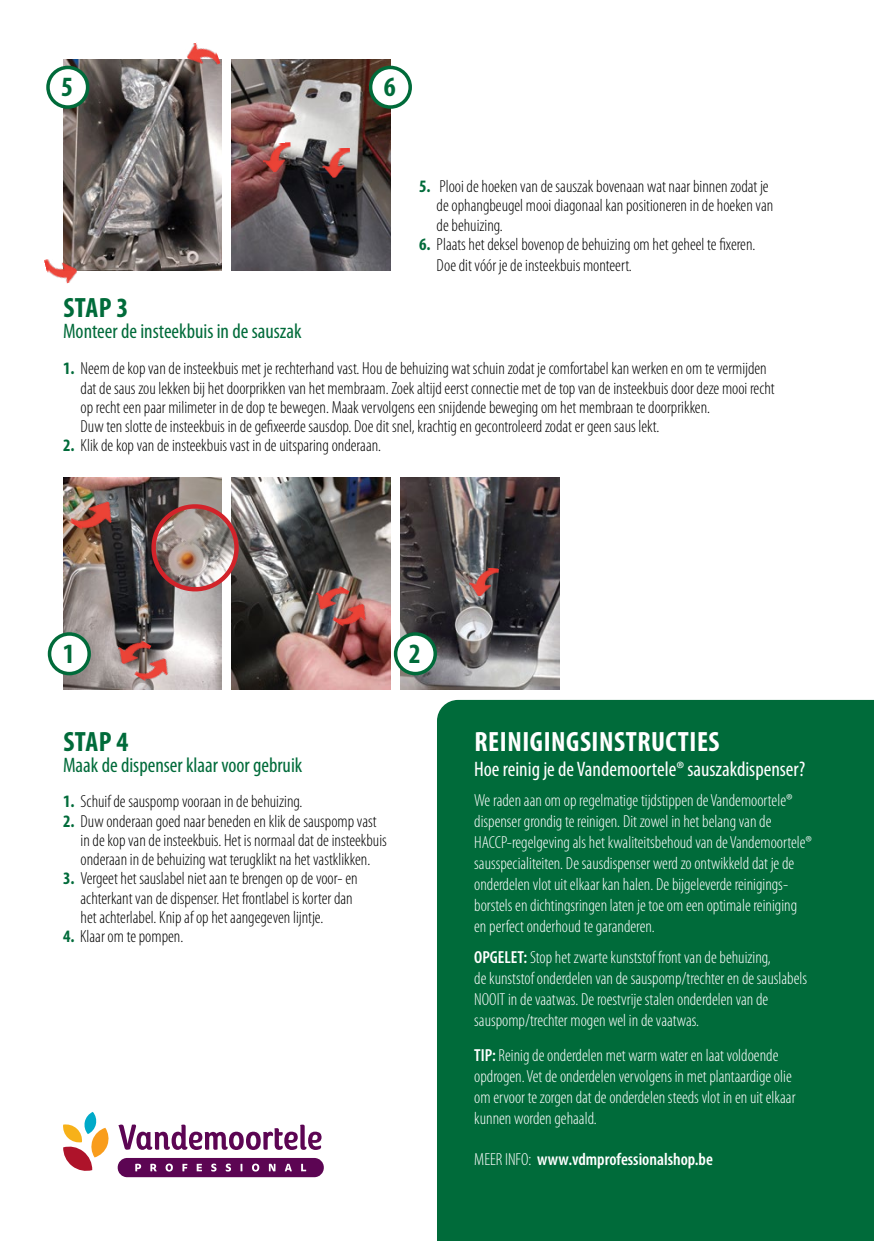
<style>
.page{position:relative;width:874px;height:1241px;background:#fff}
.page>*{position:absolute;margin:0;border:0;box-sizing:border-box;transform-origin:0 0}
.t1{font:700 condensed 28px "Myriad Pro";letter-spacing:.02em;color:#fff}
.t2{font:700 condensed 28px "Myriad Pro";letter-spacing:.02em;color:#006b3a}
.t3{font:condensed 21px "Myriad Pro";color:#006b3a}
.t4{font:condensed 21px "Myriad Pro";color:#fff}
.t5{font:300 condensed 17.5px/19.2px "Myriad Pro";color:#000}
.t6{font:300 condensed 17.5px/21px "Myriad Pro";color:#fff}
.t7{font:600 condensed 17.5px "Myriad Pro";color:#fff}
.s1{font-weight:700;color:#006b3a}
.s2{font-weight:600}
.s3{font-weight:300}
</style>
<div class="page">
<div style="left:437px;top:699px;width:436px;height:541px;background:#006b3a"></div>
<img style="left:232px;top:59px;width:158px;height:212px">
<img style="left:63px;top:477px;width:158px;height:212px">
<img style="left:400px;top:477px;width:159px;height:212px">
<img style="left:63px;top:59px;width:158px;height:212px">
<img style="left:231px;top:477px;width:159px;height:212px">
<div style="left:48px;top:67px;width:40px;height:40px;background:#fff;border-radius:50%"></div>
<div style="left:46px;top:66px;width:43px;height:43px;border:4px solid #006b3a;border-radius:50%"></div>
<div style="left:370px;top:67px;width:40px;height:40px;background:#fff;border-radius:50%"></div>
<div style="left:368px;top:66px;width:44px;height:43px;border:4px solid #006b3a;border-radius:50%"></div>
<img style="left:69px;top:490px;width:50px;height:50px">
<img style="left:134px;top:649px;width:40px;height:40px">
<img style="left:332px;top:595px;width:39px;height:39px">
<img style="left:467px;top:565px;width:31px;height:32px">
<img style="left:113px;top:632px;width:38px;height:39px">
<img style="left:310px;top:577px;width:39px;height:39px">
<div style="left:49px;top:634px;width:40px;height:39px;background:#fff;border-radius:50%"></div>
<div style="left:48px;top:632px;width:43px;height:43px;border:4px solid #006b3a;border-radius:50%"></div>
<div style="left:395px;top:634px;width:40px;height:39px;background:#fff;border-radius:50%"></div>
<div style="left:393px;top:632px;width:44px;height:43px;border:4px solid #006b3a;border-radius:50%"></div>
<svg style="left:118px;top:1124px;width:203px;height:25px"></svg>
<svg style="left:63px;top:1112px;width:46px;height:59px"></svg>
<div style="left:118px;top:1157px;width:205px;height:19px;background:#5c0553;border-radius:9px"></div>
<svg style="left:135px;top:1163px;width:6px;height:8px"></svg>
<svg style="left:150px;top:1163px;width:7px;height:8px"></svg>
<svg style="left:165px;top:1163px;width:8px;height:8px"></svg>
<svg style="left:182px;top:1163px;width:5px;height:8px"></svg>
<svg style="left:196px;top:1163px;width:6px;height:8px"></svg>
<svg style="left:211px;top:1163px;width:5px;height:8px"></svg>
<svg style="left:225px;top:1163px;width:6px;height:8px"></svg>
<svg style="left:240px;top:1163px;width:2px;height:8px"></svg>
<svg style="left:252px;top:1163px;width:7px;height:8px"></svg>
<svg style="left:269px;top:1163px;width:6px;height:8px"></svg>
<svg style="left:284px;top:1163px;width:8px;height:8px"></svg>
<svg style="left:301px;top:1163px;width:5px;height:8px"></svg>
<img style="left:183px;top:42px;width:37px;height:31px">
<img style="left:262px;top:142px;width:29px;height:30px">
<img style="left:322px;top:148px;width:29px;height:30px">
<img style="left:44px;top:253px;width:35px;height:31px">
<img style="left:143px;top:496px;width:104px;height:97px">
<h1 class="t2" style="left:61px;top:72px;width:13px">5</h1>
<h1 class="t2" style="left:383px;top:72px;width:13px">6</h1>
<p class="t5" style="left:436px;top:177px;width:338px;text-indent:-18px"><span class="s1">5.</span> Plooi de hoeken van de sauszak bovenaan wat naar binnen zodat je de ophangbeugel mooi diagonaal kan positioneren in de hoeken van de behuizing.</p>
<p class="t5" style="left:436px;top:234px;width:320px;line-height:21px;text-indent:-18px"><span class="s1">6.</span> Plaats het deksel bovenop de behuizing om het geheel te fixeren.<br>Doe dit vóór je de insteekbuis monteert.</p>
<h1 class="t2" style="left:63px;top:292px;width:67px">STAP 3</h1>
<p class="t3" style="left:63px;top:319px;width:240px">Monteer de insteekbuis in de sauszak</p>
<p class="t5" style="left:80px;top:359px;width:695px;text-indent:-18px"><span class="s1">1.</span> Neem de kop van de insteekbuis met je rechterhand vast. Hou de behuizing wat schuin zodat je comfortabel kan werken en om te vermijden dat de saus zou lekken bij het doorprikken van het membraam. Zoek altijd eerst connectie met de top van de insteekbuis door deze mooi recht op recht een paar milimeter in de dop te bewegen. Maak vervolgens een snijdende beweging om het membraan te doorprikken.<br>Duw ten slotte de insteekbuis in de gefixeerde sausdop. Doe dit snel, krachtig en gecontroleerd zodat er geen saus lekt.</p>
<p class="t5" style="left:63px;top:436px;width:319px"><span class="s1">2.</span> Klik de kop van de insteekbuis vast in de uitsparing onderaan.</p>
<h1 class="t2" style="left:63px;top:638px;width:13px">1</h1>
<h1 class="t2" style="left:408px;top:638px;width:13px">2</h1>
<h1 class="t2" style="left:63px;top:726px;width:67px">STAP 4</h1>
<p class="t3" style="left:63px;top:753px;width:240px">Maak de dispenser klaar voor gebruik</p>
<p class="t5" style="left:63px;top:792px;width:241px"><span class="s1">1.</span> Schuif de sauspomp vooraan in de behuizing.</p>
<p class="t5" style="left:80px;top:811px;width:307px;text-indent:-18px"><span class="s1">2.</span> Duw onderaan goed naar beneden en klik de sauspomp vast in de kop van de insteekbuis. Het is normaal dat de insteekbuis onderaan in de behuizing wat terugklikt na het vastklikken.</p>
<p class="t5" style="left:80px;top:869px;width:278px;text-indent:-18px"><span class="s1">3.</span> Vergeet het sauslabel niet aan te brengen op de voor- en achterkant van de dispenser. Het frontlabel is korter dan het achterlabel. Knip af op het aangegeven lijntje.</p>
<p class="t5" style="left:63px;top:927px;width:122px"><span class="s1">4.</span> Klaar om te pompen.</p>
<h1 class="t1" style="left:474px;top:726px;width:246px">REINIGINGSINSTRUCTIES</h1>
<p class="t4" style="left:474px;top:757px;width:332px">Hoe reinig je de Vandemoortele® sauszakdispenser?</p>
<p class="t6" style="left:474px;top:789px;width:339px">We raden aan om op regelmatige tijdstippen de Vandemoortele® dispenser grondig te reinigen. Dit zowel in het belang van de HACCP-regelgeving als het kwaliteitsbehoud van de Vandemoortele® sausspecialiteiten. De sausdispenser werd zo ontwikkeld dat je de onderdelen vlot uit elkaar kan halen. De bijgeleverde reinigings&shy;borstels en dichtingsringen laten je toe om een optimale reiniging en perfect onderhoud te garanderen.</p>
<p class="t6" style="left:474px;top:947px;width:334px"><span class="s2">OPGELET:</span> Stop het zwarte kunststof front van de behuizing,<br>de kunststof onderdelen van de sauspomp/trechter en de sauslabels NOOIT in de vaatwas. De roestvrije stalen onderdelen van de sauspomp/trechter mogen wel in de vaatwas.</p>
<p class="t6" style="left:474px;top:1045px;width:322px"><span class="s2">TIP:</span> Reinig de onderdelen met warm water en laat voldoende opdrogen. Vet de onderdelen vervolgens in met plantaardige olie om ervoor te zorgen dat de onderdelen steeds vlot in en uit elkaar kunnen worden gehaald.</p>
<p class="t7" style="left:474px;top:1149px;width:240px"><span class="s3">MEER INFO:</span> www.vdmprofessionalshop.be</p>
</div>
